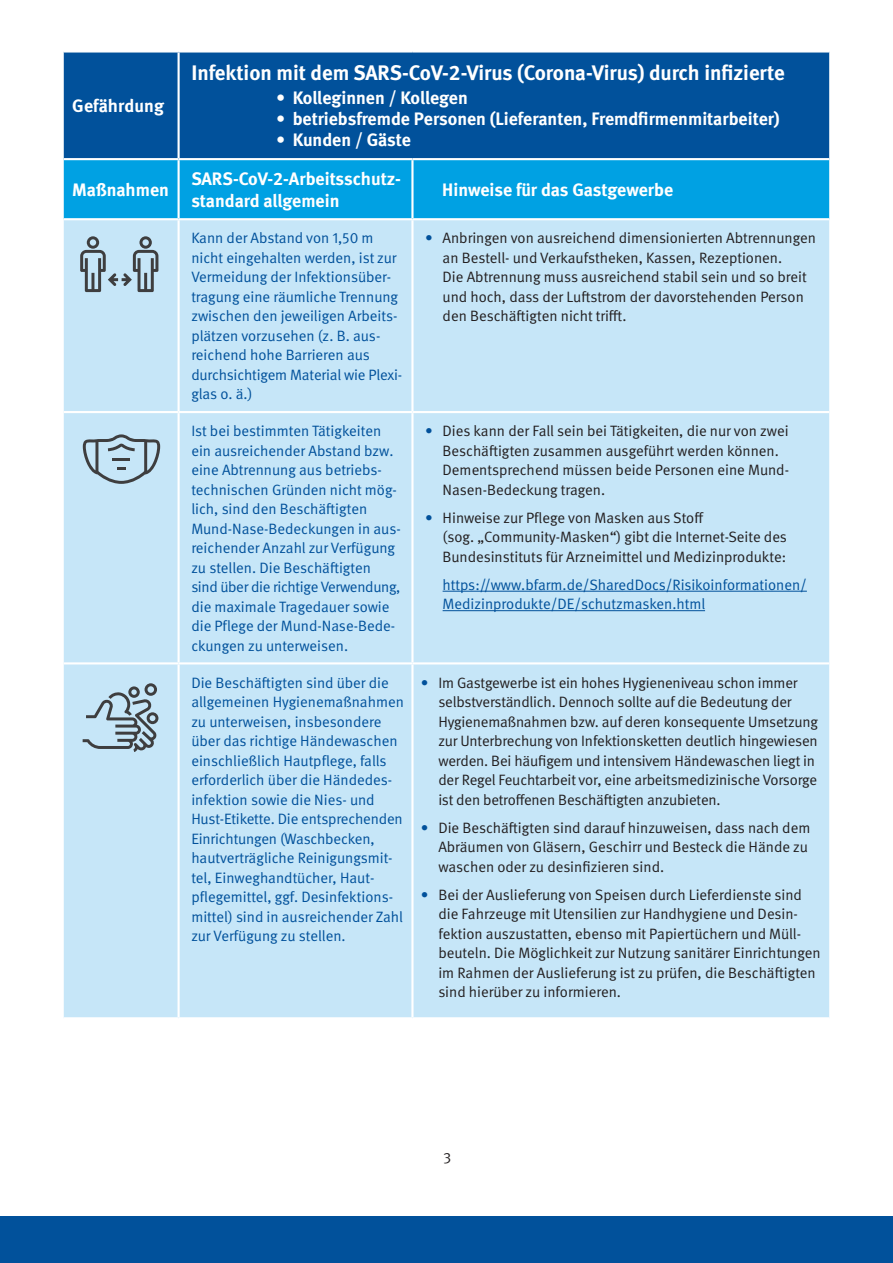
<style>
.page{position:relative;width:893px;height:1263px;background:#fff}
.page>*{position:absolute;margin:0;border:0;box-sizing:border-box;transform-origin:0 0}
.t1{font:700 21px "DGUV Meta";color:#fff}
.t2{font:700 18px/21px "DGUV Meta";color:#fff}
.t3{font:15px/19.5px "DGUV Meta";letter-spacing:-.005em;color:#231f20}
.t4{font:15px/19.5px "DGUV Meta";color:#01519b}
.s1{color:#01519b}
.s2{color:#c6e6f8}
</style>
<div class="page">
<div style="left:0;top:1216px;width:893px;height:47px;background:#01519b"></div>
<div style="left:64px;top:53px;width:765px;height:105px;background:#01519b"></div>
<div style="left:64px;top:160px;width:765px;height:58px;background:#00a1e3"></div>
<div style="left:64px;top:220px;width:765px;height:797px;background:#c6e6f8"></div>
<hr style="left:178px;top:53px;width:2px;height:105px;background:#fff">
<hr style="left:178px;top:160px;width:2px;height:58px;background:#fff">
<hr style="left:411px;top:160px;width:3px;height:58px;background:#fff">
<hr style="left:64px;top:411px;width:115px;height:2px;background:#fff">
<hr style="left:178px;top:413px;width:2px;height:249px;background:#fff">
<hr style="left:411px;top:413px;width:3px;height:249px;background:#fff">
<hr style="left:64px;top:662px;width:115px;height:2px;background:#fff">
<hr style="left:179px;top:662px;width:233px;height:2px;background:#fff">
<hr style="left:178px;top:664px;width:2px;height:353px;background:#fff">
<hr style="left:412px;top:662px;width:417px;height:2px;background:#fff">
<hr style="left:411px;top:664px;width:3px;height:353px;background:#fff">
<hr style="left:178px;top:220px;width:2px;height:191px;background:#fff">
<hr style="left:411px;top:220px;width:3px;height:191px;background:#fff">
<hr style="left:179px;top:411px;width:233px;height:2px;background:#fff">
<hr style="left:412px;top:411px;width:417px;height:2px;background:#fff">
<hr style="left:443px;top:591px;width:364px;height:1px;background:#01519b">
<hr style="left:443px;top:610px;width:262px;height:1px;background:#01519b">
<svg style="left:83px;top:683px;width:75px;height:69px;background:#a2b9c7"></svg>
<svg style="left:83px;top:434px;width:77px;height:50px;background:#a5bdcb"></svg>
<svg style="left:80px;top:236px;width:78px;height:56px;background:#9fb6c3"></svg>
<p class="t2" style="left:72px;top:96px;width:93px">Gefährdung</p>
<h1 class="t1" style="left:191px;top:61px;width:595px">Infektion mit dem SARS-CoV-2-Virus (Corona-Virus) durch infizierte</h1>
<p class="t2" style="left:276px;top:88px;width:193px">• Kolleginnen / Kollegen</p>
<p class="t2" style="left:276px;top:109px;width:505px">• betriebsfremde Personen (Lieferanten, Fremdfirmenmitarbeiter)</p>
<p class="t2" style="left:276px;top:130px;width:136px">• Kunden / Gäste</p>
<p class="t2" style="left:72px;top:180px;width:98px">Maßnahmen</p>
<p class="t2" style="left:191px;top:169px;width:211px">SARS-CoV-2-Arbeitsschutz&shy;standard allgemein</p>
<p class="t2" style="left:442px;top:180px;width:233px">Hinweise für das Gastgewerbe</p>
<p class="t4" style="left:191px;top:229px;width:212px">Kann der Abstand von 1,50 m nicht eingehalten werden, ist zur<br>Vermeidung der Infektionsüber&shy;tragung eine räumliche Trennung zwischen den jeweiligen Arbeits&shy;plätzen vorzusehen (z. B. aus&shy;reichend hohe Barrieren aus durchsichtigem Material wie Plexi&shy;glas o. ä.)</p>
<p class="t3" style="left:443px;top:229px;width:375px;text-indent:-17px"><span class="s1">•</span> Anbringen von ausreichend dimensionierten Abtrennungen an Bestell- und Verkaufstheken, Kassen, Rezeptionen.<br>Die Abtrennung muss ausreichend stabil sein und so breit und hoch, dass der Luftstrom der davorstehenden Person den Beschäftigten nicht trifft.</p>
<p class="t4" style="left:191px;top:422px;width:211px">Ist bei bestimmten Tätigkeiten ein ausreichender Abstand bzw. eine Abtrennung aus betriebs&shy;technischen Gründen nicht mög&shy;lich, sind den Beschäftigten<br>Mund-Nase-Bedeckungen in aus&shy;reichender Anzahl zur Verfügung zu stellen. Die Beschäftigten sind über die richtige Verwendung, die maximale Tragedauer sowie die Pflege der Mund-Nase-Bede&shy;ckungen zu unterweisen.</p>
<p class="t3" style="left:443px;top:422px;width:348px;text-indent:-17px"><span class="s1">•</span> Dies kann der Fall sein bei Tätigkeiten, die nur von zwei Beschäftigten zusammen ausgeführt werden können.<br>Dementsprechend müssen beide Personen eine Mund-Nasen-Bedeckung tragen.</p>
<p class="t3" style="left:443px;top:508px;width:346px;text-indent:-17px"><span class="s1">•</span> Hinweise zur Pflege von Masken aus Stoff<br>(sog. „Community-Masken“) gibt die Internet-Seite des<br>Bundesinstituts für Arzneimittel und Medizinprodukte:</p>
<p class="t4" style="left:443px;top:575px;width:366px;text-indent:-17px"><span class="s2">•</span> https://www.bfarm.de/SharedDocs/Risikoinformationen/<br>Medizinprodukte/DE/schutzmasken.html</p>
<p class="t4" style="left:191px;top:673px;width:214px">Die Beschäftigten sind über die allgemeinen Hygienemaßnahmen zu unterweisen, insbesondere über das richtige Händewaschen einschließlich Hautpflege, falls erforderlich über die Händedes&shy;infektion sowie die Nies- und<br>Hust-Etikette. Die entsprechenden<br>Einrichtungen (Waschbecken, hautverträgliche Reinigungsmit&shy;tel, Einweghandtücher, Haut&shy;pflegemittel, ggf. Desinfektions&shy;mittel) sind in ausreichender Zahl zur Verfügung zu stellen.</p>
<p class="t3" style="left:438px;top:673px;width:381px;text-indent:-17px"><span class="s1">•</span> Im Gastgewerbe ist ein hohes Hygieneniveau schon immer selbstverständlich. Dennoch sollte auf die Bedeutung der Hygienemaßnahmen bzw. auf deren konsequente Umsetzung zur Unterbrechung von Infektionsketten deutlich hingewiesen werden. Bei häufigem und intensivem Händewaschen liegt in der Regel Feuchtarbeit vor, eine arbeitsmedizinische Vorsorge ist den betroffenen Beschäftigten anzubieten.</p>
<p class="t3" style="left:438px;top:818px;width:374px;text-indent:-17px"><span class="s1">•</span> Die Beschäftigten sind darauf hinzuweisen, dass nach dem<br>Abräumen von Gläsern, Geschirr und Besteck die Hände zu waschen oder zu desinfizieren sind.</p>
<p class="t3" style="left:438px;top:885px;width:384px;text-indent:-17px"><span class="s1">•</span> Bei der Auslieferung von Speisen durch Lieferdienste sind die Fahrzeuge mit Utensilien zur Handhygiene und Desin&shy;fektion auszustatten, ebenso mit Papiertüchern und Müll&shy;beuteln. Die Möglichkeit zur Nutzung sanitärer Einrichtungen im Rahmen der Auslieferung ist zu prüfen, die Beschäftigten sind hierüber zu informieren.</p>
<p class="t3" style="left:443px;top:1149px;width:9px">3</p>
</div>
